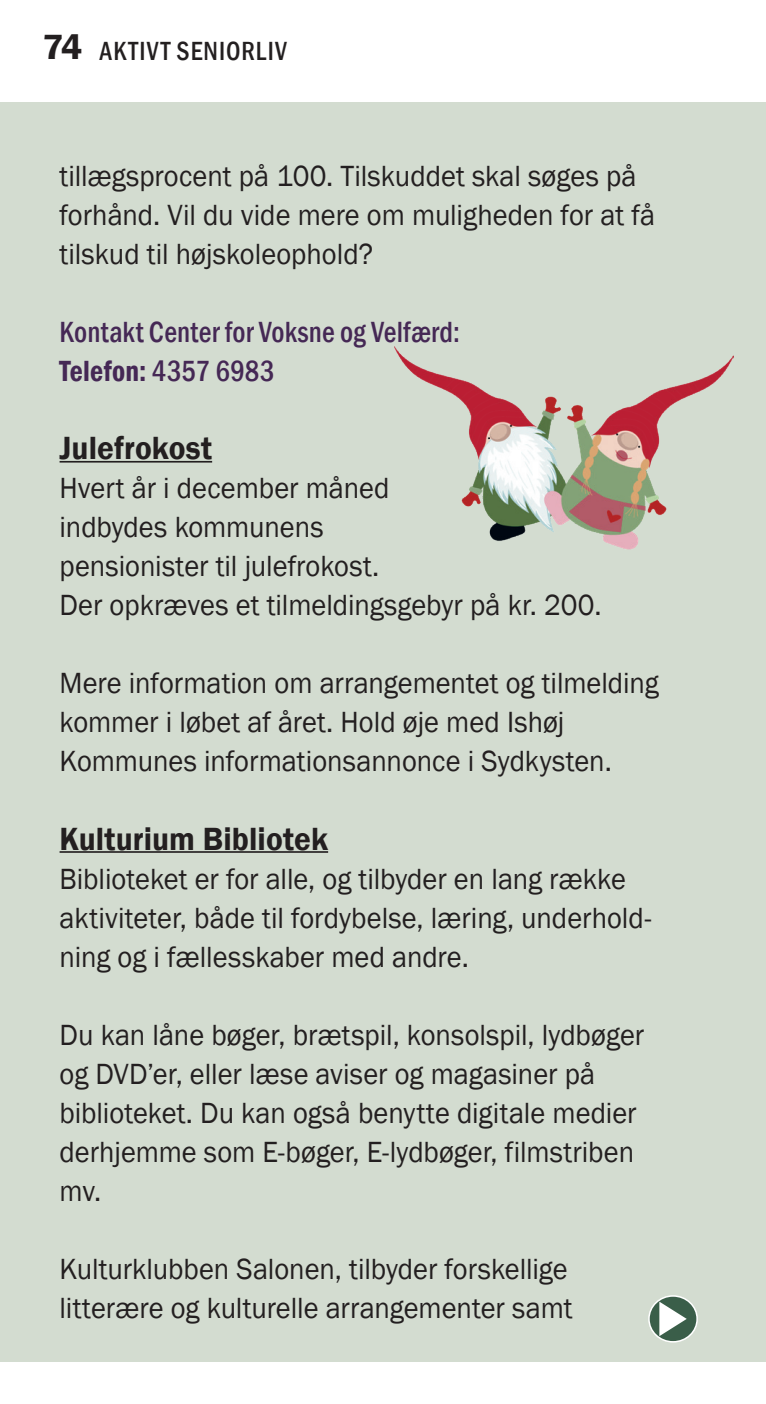
<style>
.page{position:relative;width:766px;height:1404px;background:#fff}
.page>*{position:absolute;margin:0;border:0;box-sizing:border-box;transform-origin:0 0}
.t1{font:600 33px "Franklin Gothic";letter-spacing:.005em;color:#231f20;scale:.95 1}
.t2{font:30px/39px "Franklin Gothic";color:#231f20;scale:.95 1}
.t3{font:500 condensed 30px/39px "Franklin Gothic";letter-spacing:.005em;color:#452855;scale:.95 1}
.t4{font:500 condensed 27px "Franklin Gothic";letter-spacing:.045em;color:#231f20;scale:.95 1}
.s1{font-weight:600;font-stretch:normal;font-size:36px}
.s2{font-weight:600}
</style>
<div class="page">
<div style="left:0;top:102px;width:765px;height:1259px;background:#d3dcd0"></div>
<img style="left:394px;top:346px;width:339px;height:203px">
<svg style="left:648px;top:1295px;width:49px;height:46px"></svg>
<div style="left:648px;top:1294px;width:49px;height:48px;border:2px solid #fff;border-radius:50%"></div>
<svg style="left:659px;top:1301px;width:27px;height:34px"></svg>
<hr style="left:60px;top:461px;width:152px;height:1px;background:#231f20">
<hr style="left:60px;top:851px;width:268px;height:1px;background:#231f20">
<p class="t4" style="left:43px;top:33px;width:258px"><span class="s1">74</span> AKTIVT SENIORLIV</p>
<p class="t2" style="left:60px;top:157px;width:628px">tillægsprocent på 100. Tilskuddet skal søges på forhånd. Vil du vide mere om muligheden for at få tilskud til højskoleophold?</p>
<p class="t3" style="left:60px;top:312px;width:423px">Kontakt Center for Voksne og Velfærd:<br><span class="s2">Telefon:</span> 4357 6983</p>
<p class="t1" style="left:60px;top:428px;width:162px">Julefrokost</p>
<p class="t2" style="left:60px;top:469px;width:571px">Hvert år i december måned<br>indbydes kommunens<br>pensionister til julefrokost.<br>Der opkræves et tilmeldingsgebyr på kr. 200.</p>
<p class="t2" style="left:60px;top:664px;width:632px">Mere information om arrangementet og tilmelding kommer i løbet af året. Hold øje med Ishøj<br>Kommunes informationsannonce i Sydkysten.</p>
<p class="t1" style="left:60px;top:818px;width:284px">Kulturium Bibliotek</p>
<p class="t2" style="left:60px;top:859px;width:624px">Biblioteket er for alle, og tilbyder en lang række aktiviteter, både til fordybelse, læring, underhold&shy;ning og i fællesskaber med andre.</p>
<p class="t2" style="left:60px;top:1015px;width:616px">Du kan låne bøger, brætspil, konsolspil, lydbøger og DVD’er, eller læse aviser og magasiner på biblioteket. Du kan også benytte digitale medier derhjemme som E-bøger, E-lydbøger, filmstriben mv.</p>
<p class="t2" style="left:60px;top:1249px;width:541px">Kulturklubben Salonen, tilbyder forskellige litterære og kulturelle arrangementer samt</p>
</div>
